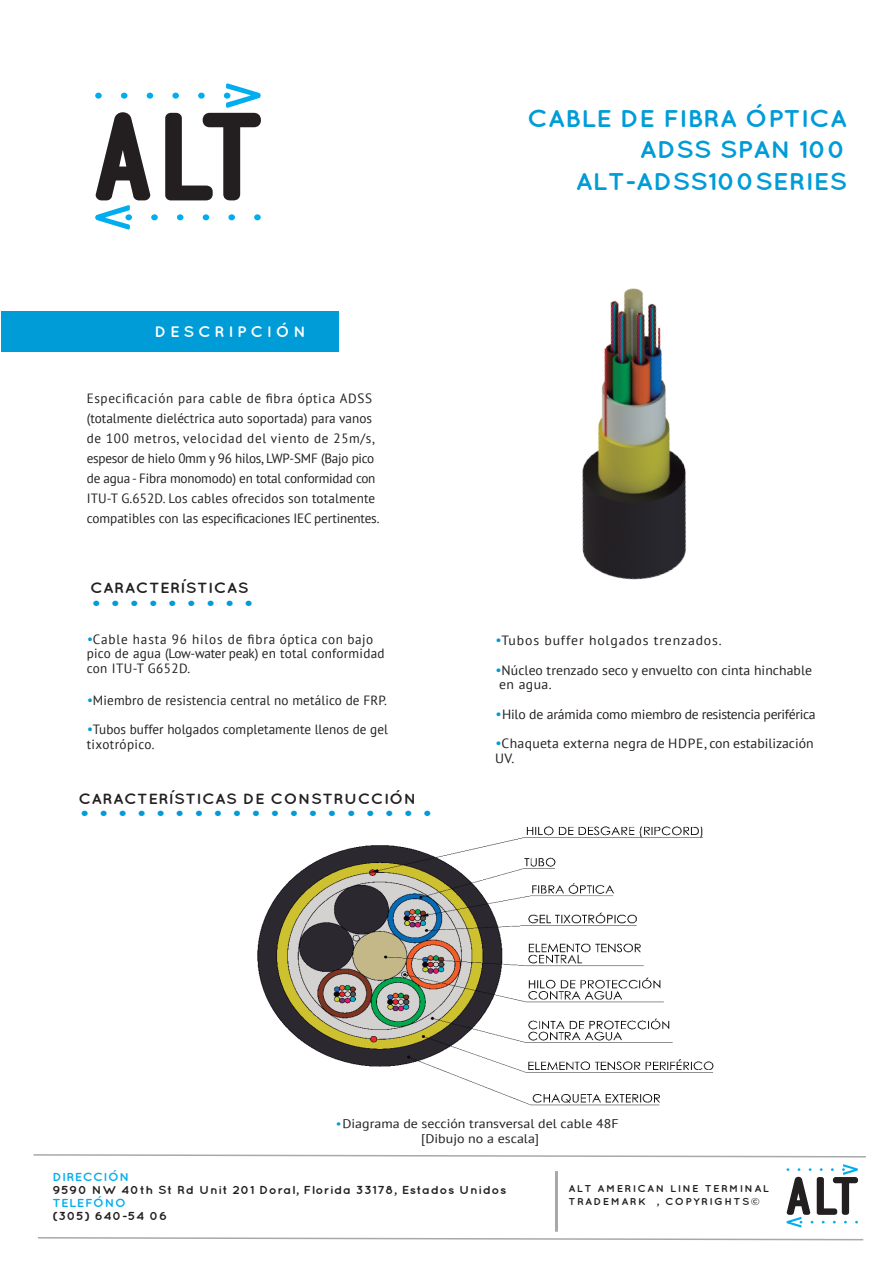
<style>
.page{position:relative;width:893px;height:1263px;background:#fff}
.page>*{position:absolute;margin:0;border:0;box-sizing:border-box;transform-origin:0 0}
.t1{font:700 24.15px/31.5px "Quicksand";color:#009cd7;text-align:right;scale:1.11 1}
.t2{font:700 18.9px "Quicksand";color:#009cd7;scale:1.11 1}
.t3{font:700 15.15px "Quicksand";letter-spacing:.235em;color:#fff;scale:1.07 1}
.t4{font:700 14.7px "Quicksand";letter-spacing:.03em;color:#231f20;scale:1.11 1}
.t5{font:13.35px/20px "PT Sans";letter-spacing:.005em;color:#231f20}
.t6{font:13.35px "PT Sans";letter-spacing:-.025em;color:#231f20}
.t7{font:13.35px "PT Sans";letter-spacing:.06em;color:#231f20}
.t8{font:12.6px/15.1px "PT Sans";color:#231f20;text-align:center;scale:1.11 1}
.t9{font:700 11.55px "Quicksand";letter-spacing:.04em;color:#231f20;scale:1.11 1}
.t10{font:700 11.55px "Quicksand";letter-spacing:.04em;color:#00aeef;scale:1.11 1}
.t11{font:700 9.9px/13.2px "Quicksand";letter-spacing:.125em;color:#231f20;scale:1.11 1}
.s1{font-family:"Quicksand";font-weight:700;color:#009cd7}
.s2{font-family:"Quicksand";font-weight:700;font-size:11.55px;color:#009cd7}
</style>
<div class="page">
<div style="left:95px;top:93px;width:7px;height:6px;background:#00aeef;border-radius:50%"></div>
<svg style="left:121px;top:93px;width:6px;height:6px"></svg>
<svg style="left:147px;top:93px;width:6px;height:6px"></svg>
<div style="left:254px;top:214px;width:7px;height:6px;background:#00aeef;border-radius:50%"></div>
<div style="left:228px;top:214px;width:7px;height:6px;background:#00aeef;border-radius:50%"></div>
<svg style="left:203px;top:214px;width:6px;height:6px"></svg>
<svg style="left:177px;top:214px;width:6px;height:6px"></svg>
<div style="left:151px;top:214px;width:7px;height:6px;background:#00aeef;border-radius:50%"></div>
<svg style="left:95px;top:112px;width:55px;height:118px"></svg>
<svg style="left:165px;top:83px;width:96px;height:117px"></svg>
<div style="left:1px;top:311px;width:338px;height:41px;background:#009cd7"></div>
<svg style="left:33px;top:1154px;width:833px;height:4px"></svg>
<svg style="left:37px;top:1237px;width:827px;height:4px"></svg>
<hr style="left:555px;top:1171px;width:3px;height:61px;background:#a5aaa7">
<svg style="left:786px;top:1164px;width:72px;height:63px"></svg>
<img style="left:582px;top:288px;width:104px;height:292px">
<img style="left:257px;top:826px;width:457px;height:280px">
<p class="t3" style="left:155px;top:322px;width:143px">DESCRIPCIÓN</p>
<p class="t5" style="left:87px;top:388px;width:294px">Especificación para cable de fibra óptica ADSS (totalmente dieléctrica auto soportada) para vanos de 100 metros, velocidad del viento de 25m/s, espesor de hielo 0mm y 96 hilos, LWP-SMF (Bajo pico de agua - Fibra monomodo) en total conformidad con ITU-T G.652D. Los cables ofrecidos son totalmente compatibles con las especificaciones IEC pertinentes.</p>
<p class="t4" style="left:90px;top:579px;width:144px">CARACTERÍSTICAS</p>
<h2 class="t2" style="left:91px;top:591px;width:148px">• • • • • • • • •</h2>
<p class="t5" style="left:87px;top:631px;width:299px;line-height:14.7px"><span class="s1">•</span>Cable hasta 96 hilos de fibra óptica con bajo pico de agua (Low-water peak) en total conformidad con ITU-T G652D.</p>
<p class="t5" style="left:87px;top:689px;width:302px"><span class="s1">•</span>Miembro de resistencia central no metálico de FRP.</p>
<p class="t5" style="left:87px;top:721px;width:303px;line-height:14.7px"><span class="s1">•</span>Tubos buffer holgados completamente llenos de gel tixotrópico.</p>
<p class="t4" style="left:78px;top:790px;width:306px">CARACTERÍSTICAS DE CONSTRUCCIÓN</p>
<h2 class="t2" style="left:79px;top:802px;width:319px">• • • • • • • • • • • • • • • • • • •</h2>
<h1 class="t1" style="left:527px;top:102px;width:290px">CABLE DE FIBRA ÓPTICA<br>ADSS SPAN 100<br>ALT-ADSS100SERIES</h1>
<p class="t7" style="left:495px;top:632px;width:228px"><span class="s1">•</span>Tubos buffer holgados trenzados.</p>
<p class="t5" style="left:499px;top:662px;width:314px;line-height:14.7px;text-indent:-4px"><span class="s1">•</span>Núcleo trenzado seco y envuelto con cinta hinchable en agua.</p>
<p class="t6" style="left:495px;top:706px;width:322px"><span class="s1">•</span>Hilo de arámida como miembro de resistencia periférica</p>
<p class="t5" style="left:495px;top:736px;width:320px;line-height:14.7px"><span class="s1">•</span>Chaqueta externa negra de HDPE, con estabilización<br>UV.</p>
<p class="t8" style="left:335px;top:1116px;width:257px"><span class="s2">•</span>Diagrama de sección transversal del cable 48F [Dibujo no a escala]</p>
<p class="t10" style="left:52px;top:1170px;width:71px">DIRECCIÓN</p>
<p class="t9" style="left:52px;top:1183px;width:411px">9590 NW 40th St Rd Unit 201 Doral, Florida 33178, Estados Unidos</p>
<p class="t10" style="left:52px;top:1196px;width:68px">TELEFÓNO</p>
<p class="t9" style="left:52px;top:1209px;width:105px">(305) 640-54 06</p>
<p class="t11" style="left:568px;top:1182px;width:182px">ALT AMERICAN LINE TERMINAL<br>TRADEMARK , COPYRIGHTS©</p>
</div>
